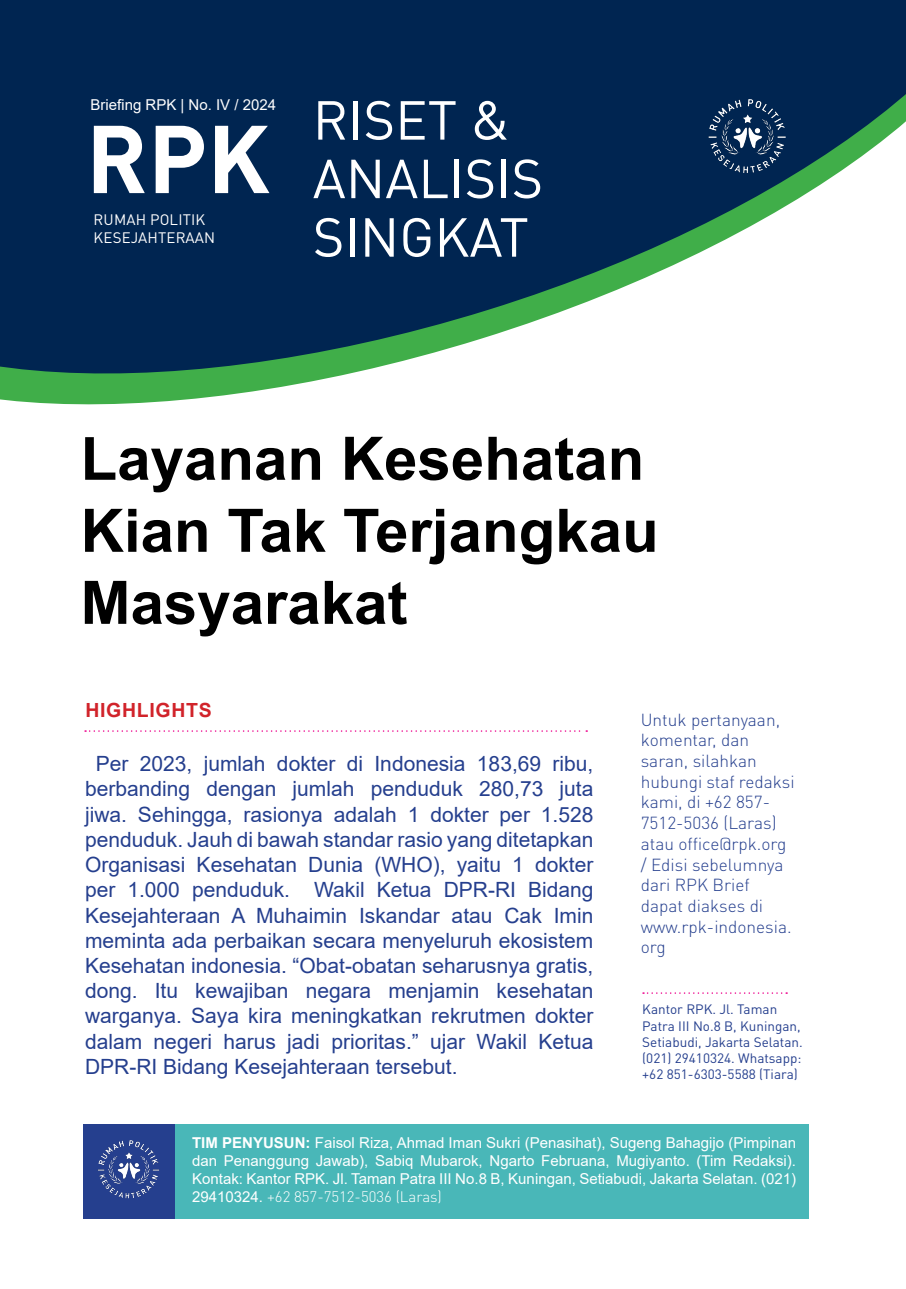
<style>
.page{position:relative;width:906px;height:1289px;background:#fff}
.page>*{position:absolute;margin:0;border:0;box-sizing:border-box;transform-origin:0 0}
.t1{font:700 94.5px "DIN Pro";color:#fff}
.t2{font:700 60px/72px "Arial";color:#000}
.t3{font:54px/58.5px "DIN Pro";color:#fff}
.t4{font:21px/25.2px "Arial";color:#253f8e;text-align:justify}
.t5{font:700 19.5px "Arial";letter-spacing:.035em;color:#d1232a}
.t6{font:300 17.25px/20.7px "DIN Pro";color:#253f8e}
.t7{font:15px/18px "Arial";color:#fff;text-align:justify}
.t8{font:15px/18px "DIN Pro";letter-spacing:.01em;color:#fff}
.t9{font:13.5px/16.2px "DIN Pro";color:#253f8e}
.s1{font-weight:700}
.s2{font-family:"DIN Pro";font-weight:300}
</style>
<div class="page">
<div style="left:175px;top:1123px;width:633px;height:94px;background:#49b7b8"></div>
<svg style="left:0;top:0;width:906px;height:405px;fill:#002551"></svg>
<svg style="left:85px;top:730px;width:502px;height:1px"></svg>
<svg style="left:643px;top:992px;width:144px;height:1px"></svg>
<img style="left:702px;top:90px;width:90px;height:89px">
<div style="left:84px;top:1123px;width:91px;height:94px;background:#253f8e"></div>
<img style="left:97px;top:1140px;width:62px;height:59px">
<p class="t7" style="left:90px;top:95px;width:187px">Briefing RPK | No. IV / 2024</p>
<p class="t1" style="left:86px;top:95px;width:185px">RPK</p>
<p class="t8" style="left:94px;top:210px;width:123px">RUMAH POLITIK<br>KESEJAHTERAAN</p>
<p class="t3" style="left:313px;top:89px;width:232px">RISET &amp;<br>ANALISIS<br>SINGKAT</p>
<p class="t2" style="left:81px;top:423px;width:579px">Layanan Kesehatan<br>Kian Tak Terjangkau<br>Masyarakat</p>
<p class="t5" style="left:85px;top:696px;width:128px">HIGHLIGHTS</p>
<p class="t4" style="left:85px;top:751px;width:510px;text-indent:11px">Per 2023, jumlah dokter di Indonesia 183,69 ribu, berbanding dengan jumlah penduduk 280,73 juta jiwa. Sehingga, rasionya adalah 1 dokter per 1.528 penduduk. Jauh di bawah standar rasio yang ditetapkan Organisasi Kesehatan Dunia (WHO), yaitu 1 dokter per 1.000 penduduk. Wakil Ketua DPR-RI Bidang Kesejahteraan A Muhaimin Iskandar atau Cak Imin meminta ada perbaikan secara menyeluruh ekosistem Kesehatan indonesia. “Obat-obatan seharusnya gratis, dong. Itu kewajiban negara menjamin kesehatan warganya. Saya kira meningkatkan rekrutmen dokter dalam negeri harus jadi prioritas.” ujar Wakil Ketua DPR-RI Bidang Kesejahteraan tersebut.</p>
<p class="t6" style="left:641px;top:708px;width:155px">Untuk pertanyaan, komentar, dan saran, silahkan hubungi staf redaksi kami, di +62 857-<br>7512-5036 (Laras) atau office@rpk.org / Edisi sebelumnya dari RPK Brief dapat diakses di www.rpk-indonesia. org</p>
<p class="t9" style="left:642px;top:1000px;width:162px">Kantor RPK. Jl. Taman<br>Patra III No.8 B, Kuningan,<br>Setiabudi, Jakarta Selatan. (021) 29410324. Whatsapp: +62 851-6303-5588 (Tiara)</p>
<p class="t7" style="left:192px;top:1133px;width:605px"><span class="s1">TIM PENYUSUN:</span> Faisol Riza, Ahmad Iman Sukri (Penasihat), Sugeng Bahagijo (Pimpinan dan Penanggung Jawab), Sabiq Mubarok, Ngarto Februana, Mugiyanto. (Tim Redaksi).<br>Kontak: Kantor RPK. Jl. Taman Patra III No.8 B, Kuningan, Setiabudi, Jakarta Selatan. (021)<br>29410324. <span class="s2">+62 857-7512-5036 (Laras)</span></p>
</div>
